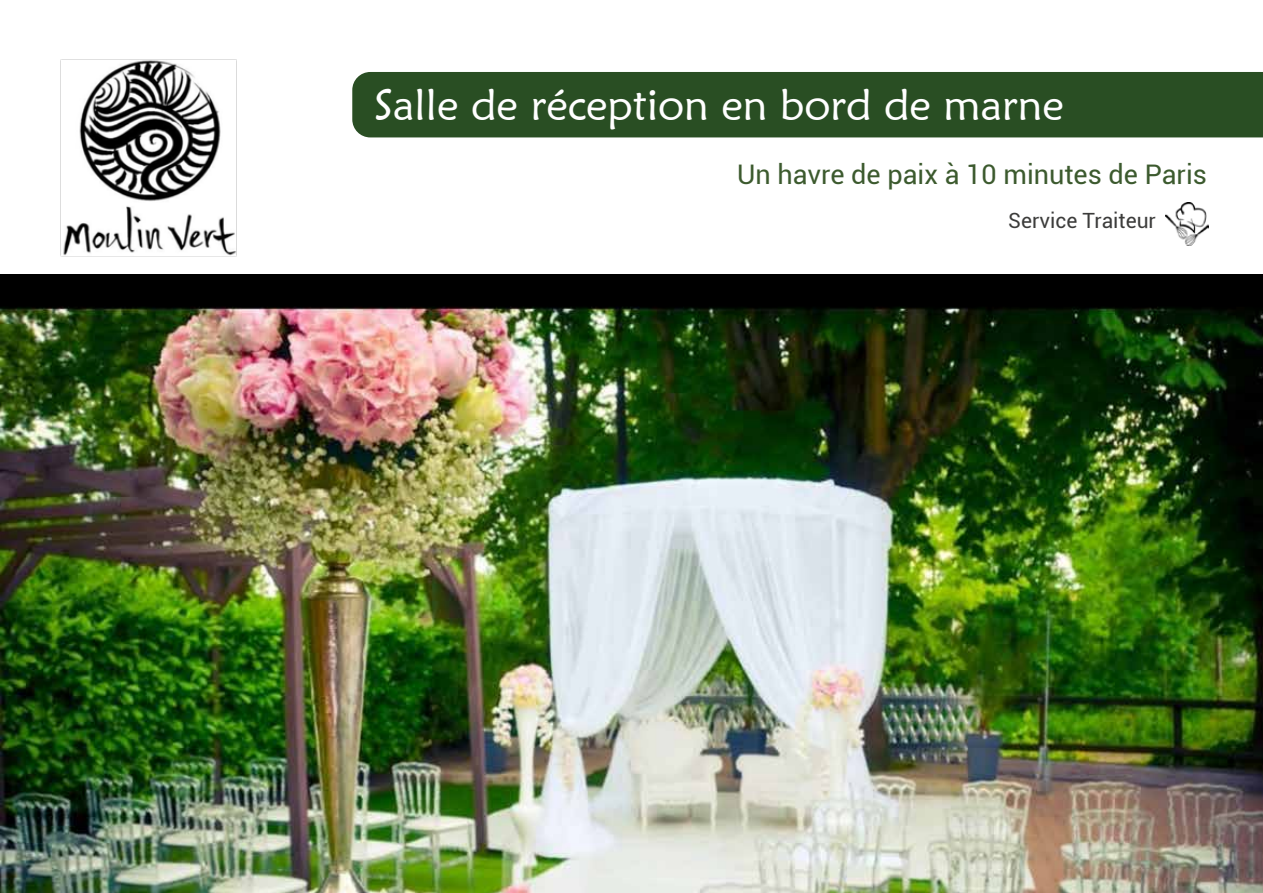
<style>
.page{position:relative;width:1263px;height:893px;background:#fff}
.page>*{position:absolute;margin:0;border:0;box-sizing:border-box;transform-origin:0 0}
.t1{font:43.5px "Maiandra GD";color:#fff}
.t2{font:27px "Roboto";color:#3c5a2e}
.t3{font:21px "Roboto";color:#3c3c3b}
</style>
<div class="page">
<div style="left:352px;top:72px;width:911px;height:65px;background:#294e23"></div>
<img style="left:60px;top:59px;width:177px;height:198px">
<img style="left:0;top:274px;width:1262px;height:619px">
<img style="left:1165px;top:202px;width:43px;height:44px">
<h1 class="t1" style="left:374px;top:78px;width:691px">Salle de réception en bord de marne</h1>
<p class="t2" style="left:737px;top:156px;width:471px">Un havre de paix à 10 minutes de Paris</p>
<p class="t3" style="left:1008px;top:205px;width:149px">Service Traiteur</p>
</div>
